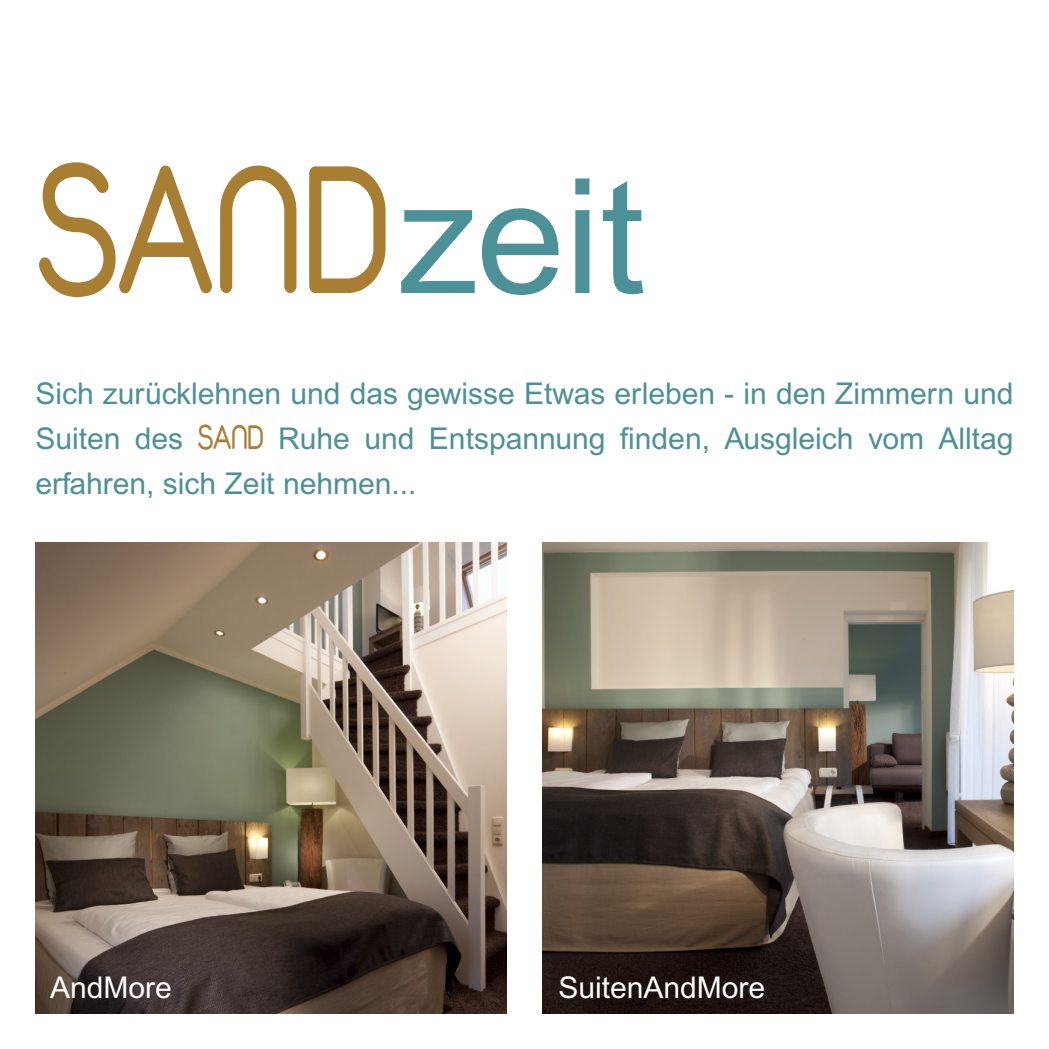
<style>
.page{position:relative;width:1049px;height:1049px;background:#fff}
.page>*{position:absolute;margin:0;border:0;box-sizing:border-box;transform-origin:0 0}
.t1{font:192px "Duepuntozero";color:#a87e33;scale:.83 1}
.t2{font:30px/45px "Arial";color:#4c9098;text-align:justify}
.t3{font:30px "Arial";color:#fff}
.s1{font-family:"Arial";font-size:160px;color:#4c9098}
.s2{font-family:"Duepuntozero";font-size:36px;color:#a87e33}
</style>
<div class="page">
<img style="left:542px;top:542px;width:471px;height:471px">
<img style="left:35px;top:542px;width:472px;height:471px">
<h1 class="t1" style="left:35px;top:124px;width:735px">SAND<span class="s1">zeit</span></h1>
<p class="t2" style="left:35px;top:371px;width:979px">Sich zurücklehnen und das gewisse Etwas erleben - in den Zimmern und Suiten des <span class="s2">SAND</span> Ruhe und Entspannung finden, Ausgleich vom Alltag erfahren, sich Zeit nehmen...</p>
<p class="t3" style="left:50px;top:970px;width:123px">AndMore</p>
<p class="t3" style="left:558px;top:970px;width:208px">SuitenAndMore</p>
</div>
